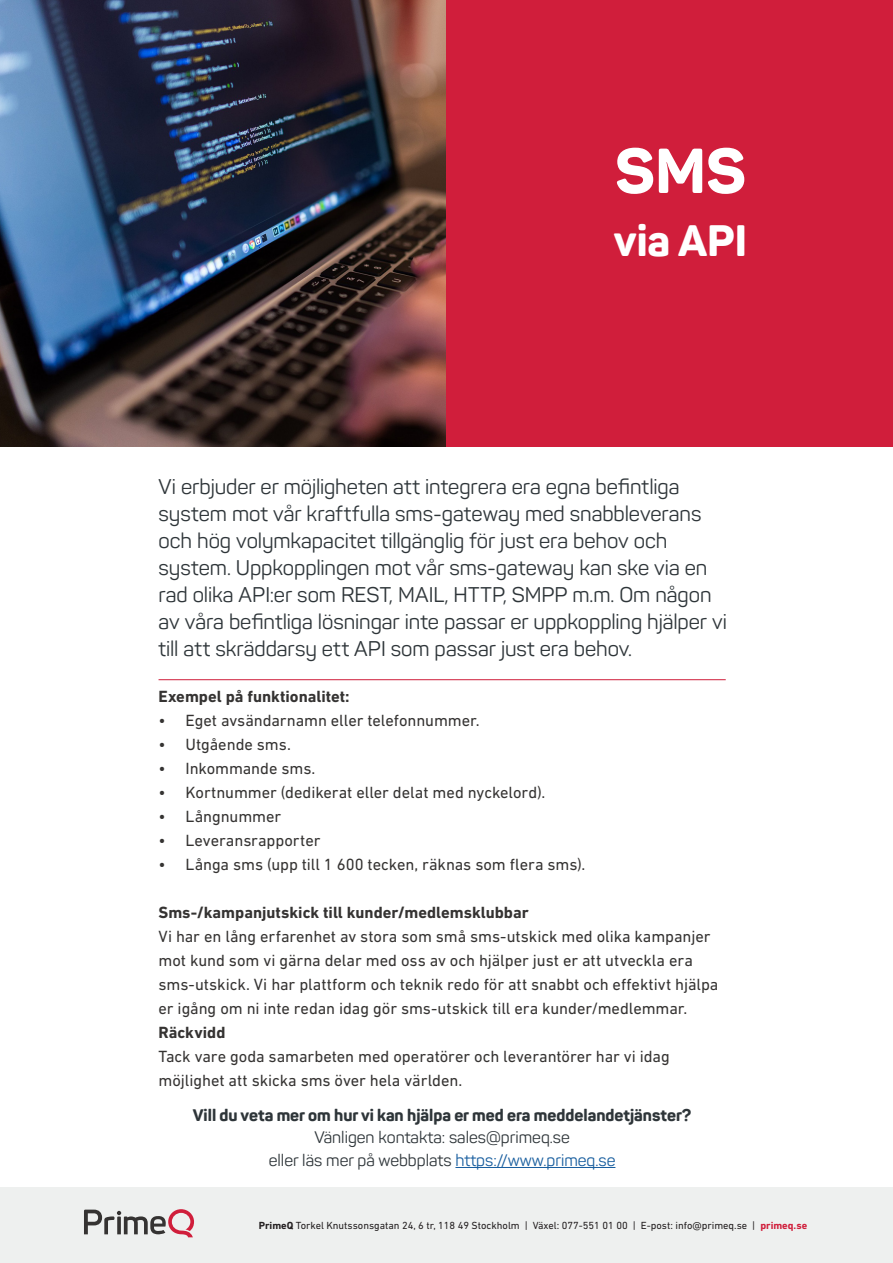
<style>
.page{position:relative;width:893px;height:1263px;background:#fff}
.page>*{position:absolute;margin:0;border:0;box-sizing:border-box;transform-origin:0 0}
.t1{font:800 62.55px "Panton";color:#fff}
.t2{font:800 43.35px "Panton";color:#fff}
.t3{font:21px/27px "Panton";color:#2e3539}
.t4{font:16.5px/24px "DIN Next LT Pro";letter-spacing:-.005em;color:#353332}
.t5{font:700 16.5px "DIN Next LT Pro";color:#353332}
.t6{font:16.5px "Panton";color:#2e3539}
.t7{font:800 16.5px "Panton";color:#2e3539}
.t8{font:10.5px "DIN Next LT Pro";color:#231f20}
.s1{color:#175d9e}
.s2{font-weight:700}
.s3{font-weight:700;color:#d01e3b}
</style>
<div class="page">
<img style="left:0;top:0;width:446px;height:446px">
<hr style="left:159px;top:679px;width:567px;height:1px;background:#d01e3b">
<div style="left:0;top:1188px;width:893px;height:75px;background:#eef0ef"></div>
<hr style="left:455px;top:1167px;width:160px;height:1px;background:#175d9e">
<svg style="left:84px;top:1209px;width:110px;height:28px"></svg>
<div style="left:446px;top:0;width:447px;height:446px;background:#d01e3b"></div>
<p class="t1" style="left:615px;top:131px;width:133px">SMS</p>
<p class="t2" style="left:614px;top:213px;width:135px">via API</p>
<p class="t3" style="left:159px;top:473px;width:570px">Vi erbjuder er möjligheten att integrera era egna befintliga system mot vår kraftfulla sms-gateway med snabbleverans och hög volymkapacitet tillgänglig för just era behov och system. Uppkopplingen mot vår sms-gateway kan ske via en rad olika API:er som REST, MAIL, HTTP, SMPP m.m. Om någon av våra befintliga lösningar inte passar er uppkoppling hjälper vi till att skräddarsy ett API som passar just era behov.</p>
<p class="t5" style="left:159px;top:687px;width:193px">Exempel på funktionalitet:</p>
<p class="t4" style="left:159px;top:708px;width:323px">• Eget avsändarnamn eller telefonnummer.</p>
<p class="t4" style="left:159px;top:732px;width:134px">• Utgående sms.</p>
<p class="t4" style="left:159px;top:756px;width:158px">• Inkommande sms.</p>
<p class="t4" style="left:159px;top:780px;width:388px">• Kortnummer (dedikerat eller delat med nyckelord).</p>
<p class="t4" style="left:159px;top:804px;width:124px">• Långnummer</p>
<p class="t4" style="left:159px;top:828px;width:163px">• Leveransrapporter</p>
<p class="t4" style="left:159px;top:852px;width:428px">• Långa sms (upp till 1 600 tecken, räknas som flera sms).</p>
<p class="t5" style="left:159px;top:903px;width:372px">Sms-/kampanjutskick till kunder/medlemsklubbar</p>
<p class="t4" style="left:159px;top:924px;width:561px">Vi har en lång erfarenhet av stora som små sms-utskick med olika kampanjer mot kund som vi gärna delar med oss av och hjälper just er att utveckla era sms-utskick. Vi har plattform och teknik redo för att snabbt och effektivt hjälpa er igång om ni inte redan idag gör sms-utskick till era kunder/medlemmar.</p>
<p class="t5" style="left:159px;top:1023px;width:68px">Räckvidd</p>
<p class="t4" style="left:159px;top:1044px;width:513px">Tack vare goda samarbeten med operatörer och leverantörer har vi idag möjlighet att skicka sms över hela världen.</p>
<p class="t7" style="left:193px;top:1104px;width:500px">Vill du veta mer om hur vi kan hjälpa er med era meddelandetjänster?</p>
<p class="t6" style="left:314px;top:1127px;width:257px">Vänligen kontakta: sales@primeq.se</p>
<p class="t6" style="left:269px;top:1150px;width:348px">eller läs mer på webbplats <span class="s1">https://www.primeq.se</span></p>
<p class="t8" style="left:259px;top:1220px;width:550px"><span class="s2">PrimeQ</span> Torkel Knutssonsgatan 24, 6 tr, 118 49 Stockholm | Växel: 077-551 01 00 | E-post: info@primeq.se | <span class="s3">primeq.se</span></p>
</div>
